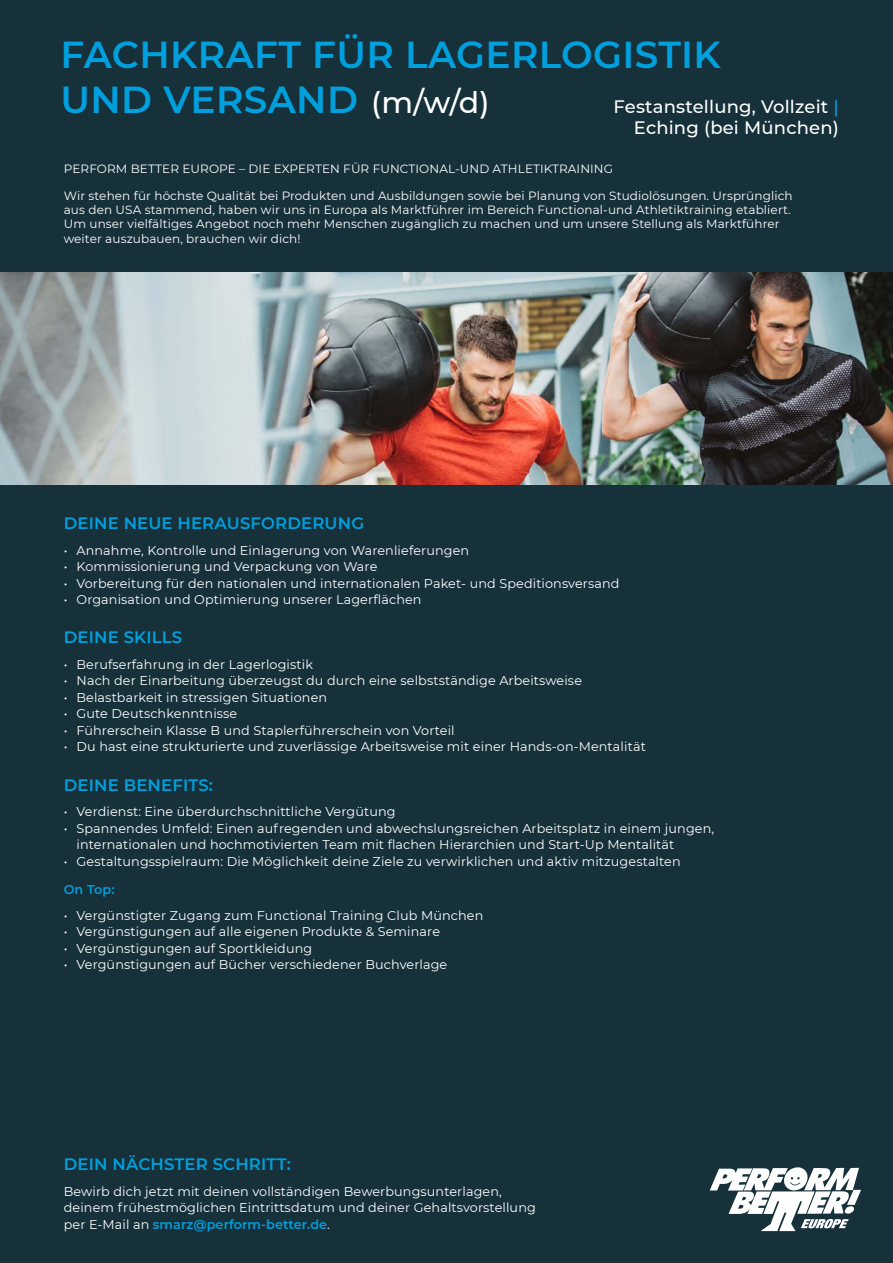
<style>
.page{position:relative;width:893px;height:1263px;background:#17313a}
.page>*{position:absolute;margin:0;border:0;box-sizing:border-box;transform-origin:0 0}
.t1{font:600 37.5px/45px "Montserrat";letter-spacing:.01em;color:#00a0de}
.t2{font:500 18px/21.6px "Montserrat";letter-spacing:.01em;color:#fff;text-align:right}
.t3{font:600 16.5px "Montserrat";letter-spacing:.01em;color:#00a0de}
.t4{font:12.75px/16.5px "Montserrat";letter-spacing:.01em;color:#fff}
.t5{font:600 12.75px "Montserrat";color:#00a0de}
.t6{font:12px/14.4px "Montserrat";letter-spacing:.01em;color:#fff}
.s1{font-weight:500;font-size:30px;color:#fff}
.s2{color:#00a0de}
.s3{font-weight:600;color:#00a0de}
</style>
<div class="page">
<img style="left:0;top:272px;width:893px;height:213px">
<svg style="left:710px;top:1167px;width:151px;height:64px"></svg>
<h1 class="t1" style="left:61px;top:31px;width:662px">FACHKRAFT FÜR LAGERLOGISTIK<br>UND VERSAND <span class="s1">(m/w/d)</span></h1>
<h2 class="t2" style="left:613px;top:95px;width:227px">Festanstellung, Vollzeit <span class="s2">|<br></span>Eching (bei München)</h2>
<p class="t6" style="left:64px;top:155px;width:730px;line-height:26.4px">PERFORM BETTER EUROPE – DIE EXPERTEN FÜR FUNCTIONAL-UND ATHLETIKTRAINING<br>Wir stehen für höchste Qualität bei Produkten und Ausbildungen sowie bei Planung von Studiolösungen. Ursprünglich</p>
<p class="t6" style="left:64px;top:202px;width:728px">aus den USA stammend, haben wir uns in Europa als Marktführer im Bereich Functional-und Athletiktraining etabliert.<br>Um unser vielfältiges Angebot noch mehr Menschen zugänglich zu machen und um unsere Stellung als Marktführer weiter auszubauen, brauchen wir dich!</p>
<p class="t3" style="left:64px;top:512px;width:302px">DEINE NEUE HERAUSFORDERUNG</p>
<p class="t4" style="left:64px;top:542px;width:407px">• Annahme, Kontrolle und Einlagerung von Warenlieferungen</p>
<p class="t4" style="left:64px;top:558px;width:315px">• Kommissionierung und Verpackung von Ware</p>
<p class="t4" style="left:64px;top:575px;width:557px">• Vorbereitung für den nationalen und internationalen Paket- und Speditionsversand</p>
<p class="t4" style="left:64px;top:591px;width:359px">• Organisation und Optimierung unserer Lagerflächen</p>
<p class="t3" style="left:64px;top:626px;width:120px">DEINE SKILLS</p>
<p class="t4" style="left:64px;top:656px;width:251px">• Berufserfahrung in der Lagerlogistik</p>
<p class="t4" style="left:64px;top:672px;width:520px">• Nach der Einarbeitung überzeugst du durch eine selbstständige Arbeitsweise</p>
<p class="t4" style="left:64px;top:689px;width:265px">• Belastbarkeit in stressigen Situationen</p>
<p class="t4" style="left:64px;top:705px;width:175px">• Gute Deutschkenntnisse</p>
<p class="t4" style="left:64px;top:722px;width:392px">• Führerschein Klasse B und Staplerführerschein von Vorteil</p>
<p class="t4" style="left:64px;top:738px;width:584px">• Du hast eine strukturierte und zuverlässige Arbeitsweise mit einer Hands-on-Mentalität</p>
<p class="t3" style="left:64px;top:773px;width:151px">DEINE BENEFITS:</p>
<p class="t4" style="left:64px;top:803px;width:333px">• Verdienst: Eine überdurchschnittliche Vergütung</p>
<p class="t4" style="left:77px;top:819px;width:639px;text-indent:-13px">• Spannendes Umfeld: Einen aufregenden und abwechslungsreichen Arbeitsplatz in einem jungen, internationalen und hochmotivierten Team mit flachen Hierarchien und Start-Up Mentalität</p>
<p class="t4" style="left:64px;top:852px;width:618px">• Gestaltungsspielraum: Die Möglichkeit deine Ziele zu verwirklichen und aktiv mitzugestalten</p>
<p class="t5" style="left:64px;top:880px;width:52px">On Top:</p>
<p class="t4" style="left:64px;top:906px;width:421px">• Vergünstigter Zugang zum Functional Training Club München</p>
<p class="t4" style="left:64px;top:923px;width:378px">• Vergünstigungen auf alle eigenen Produkte &amp; Seminare</p>
<p class="t4" style="left:64px;top:939px;width:250px">• Vergünstigungen auf Sportkleidung</p>
<p class="t4" style="left:64px;top:956px;width:385px">• Vergünstigungen auf Bücher verschiedener Buchverlage</p>
<p class="t3" style="left:64px;top:1152px;width:229px">DEIN NÄCHSTER SCHRITT:</p>
<p class="t4" style="left:64px;top:1182px;width:474px">Bewirb dich jetzt mit deinen vollständigen Bewerbungsunterlagen, deinem frühestmöglichen Eintrittsdatum und deiner Gehaltsvorstellung per E-Mail an <span class="s3">smarz@perform-better.de</span>.</p>
</div>
